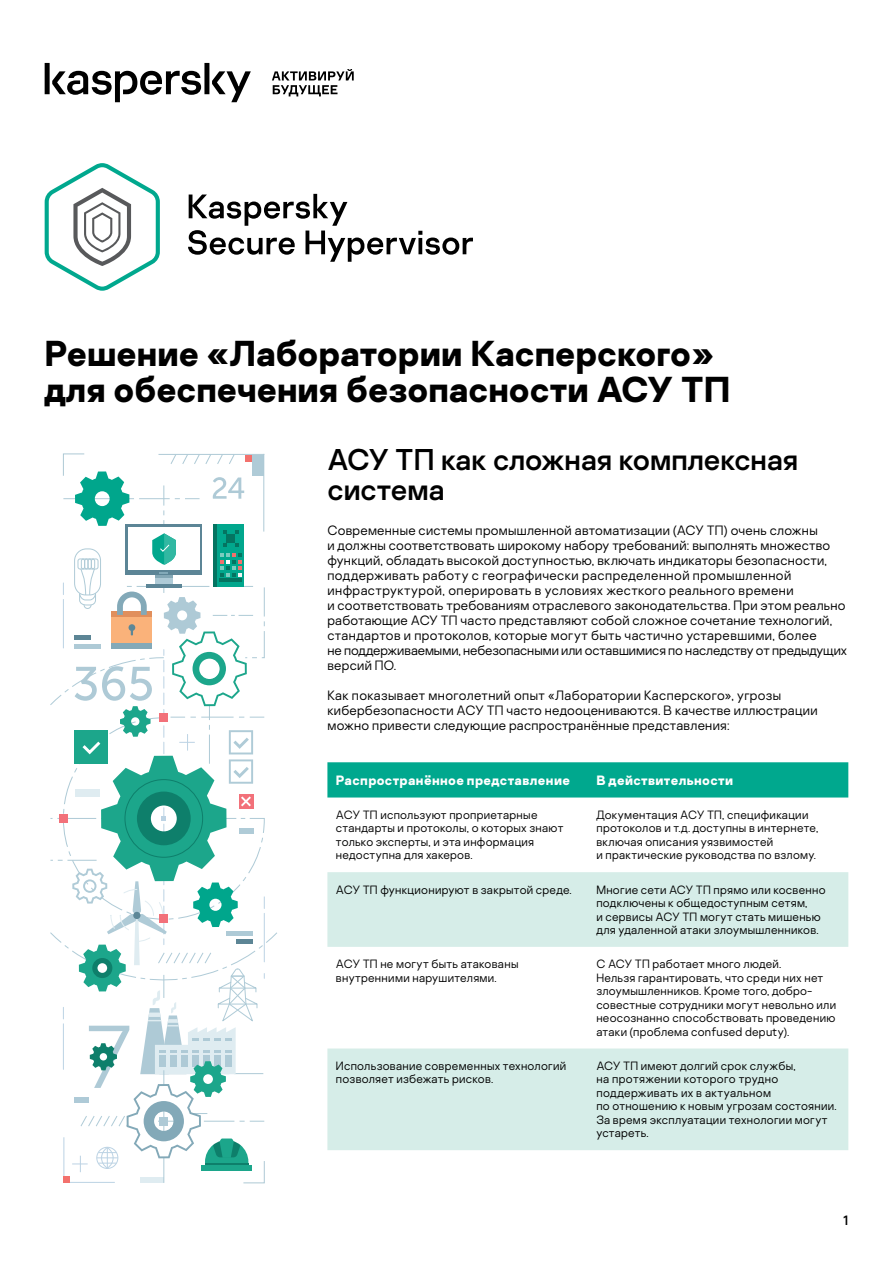
<style>
.page{position:relative;width:893px;height:1263px;background:#fff}
.page>*{position:absolute;margin:0;border:0;box-sizing:border-box;transform-origin:0 0}
.t1{font:700 36px/36px "Kaspersky Sans";color:#000}
.t2{font:30px/30px "Kaspersky Sans";color:#000}
.t3{font:300 13.5px/15px "Kaspersky Sans";letter-spacing:.02em;color:#000}
.t4{font:700 13.5px "Kaspersky Sans";letter-spacing:.025em;color:#fff}
.t5{font:13.5px "Kaspersky Sans";color:#000}
.t6{font:300 12px/13.5px "Kaspersky Sans";letter-spacing:.025em;color:#000}
</style>
<div class="page">
<svg style="left:45px;top:63px;width:206px;height:39px"></svg>
<svg style="left:272px;top:69px;width:82px;height:27px"></svg>
<svg style="left:50px;top:453px;width:227px;height:731px"></svg>
<div style="left:327px;top:762px;width:521px;height:35px;background:#00a88e"></div>
<svg style="left:327px;top:872px;width:521px;height:278px;fill:#d6ede8"></svg>
<svg style="left:45px;top:163px;width:115px;height:128px"></svg>
<svg style="left:188px;top:194px;width:285px;height:68px"></svg>
<h1 class="t1" style="left:45px;top:336px;width:687px">Решение «Лаборатории Касперского» для обеспечения безопасности АСУ ТП</h1>
<h2 class="t2" style="left:327px;top:444px;width:472px">АСУ ТП как сложная комплексная система</h2>
<p class="t3" style="left:327px;top:523px;width:521px">Современные системы промышленной автоматизации (АСУ ТП) очень сложны<br>и должны соответствовать широкому набору требований: выполнять множество функций, обладать высокой доступностью, включать индикаторы безопасности, поддерживать работу с географически распределенной промышленной инфраструктурой, оперировать в условиях жесткого реального времени<br>и соответствовать требованиям отраслевого законодательства. При этом реально работающие АСУ ТП часто представляют собой сложное сочетание технологий, стандартов и протоколов, которые могут быть частично устаревшими, более<br>не поддерживаемыми, небезопасными или оставшимися по наследству от предыдущих версий ПО.</p>
<p class="t3" style="left:327px;top:688px;width:492px">Как показывает многолетний опыт «Лаборатории Касперского», угрозы кибербезопасности АСУ ТП часто недооцениваются. В качестве иллюстрации можно привести следующие распространённые представления:</p>
<p class="t4" style="left:336px;top:771px;width:236px">Распространённое представление</p>
<p class="t4" style="left:596px;top:771px;width:138px">В действительности</p>
<p class="t6" style="left:336px;top:808px;width:229px">АСУ ТП используют проприетарные стандарты и протоколы, о которых знают только эксперты, и эта информация недоступна для хакеров.</p>
<p class="t6" style="left:596px;top:808px;width:223px">Документация АСУ ТП, спецификации протоколов и т.д. доступны в интернете, включая описания уязвимостей<br>и практические руководства по взлому.</p>
<p class="t6" style="left:336px;top:882px;width:237px">АСУ ТП функционируют в закрытой среде.</p>
<p class="t6" style="left:596px;top:882px;width:231px">Многие сети АСУ ТП прямо или косвенно подключены к общедоступным сетям,<br>и сервисы АСУ ТП могут стать мишенью для удаленной атаки злоумышленников.</p>
<p class="t6" style="left:336px;top:957px;width:184px">АСУ ТП не могут быть атакованы внутренними нарушителями.</p>
<p class="t6" style="left:596px;top:957px;width:241px">С АСУ ТП работает много людей.<br>Нельзя гарантировать, что среди них нет злоумышленников. Кроме того, добро&shy;совестные сотрудники могут невольно или неосознанно способствовать проведению атаки (проблема confused deputy).</p>
<p class="t6" style="left:336px;top:1059px;width:232px">Использование современных технологий позволяет избежать рисков.</p>
<p class="t6" style="left:596px;top:1059px;width:242px">АСУ ТП имеют долгий срок службы,<br>на протяжении которого трудно поддерживать их в актуальном<br>по отношению к новым угрозам состоянии.<br>За время эксплуатации технологии могут устареть.</p>
<p class="t5" style="left:844px;top:1212px;width:6px">1</p>
</div>
